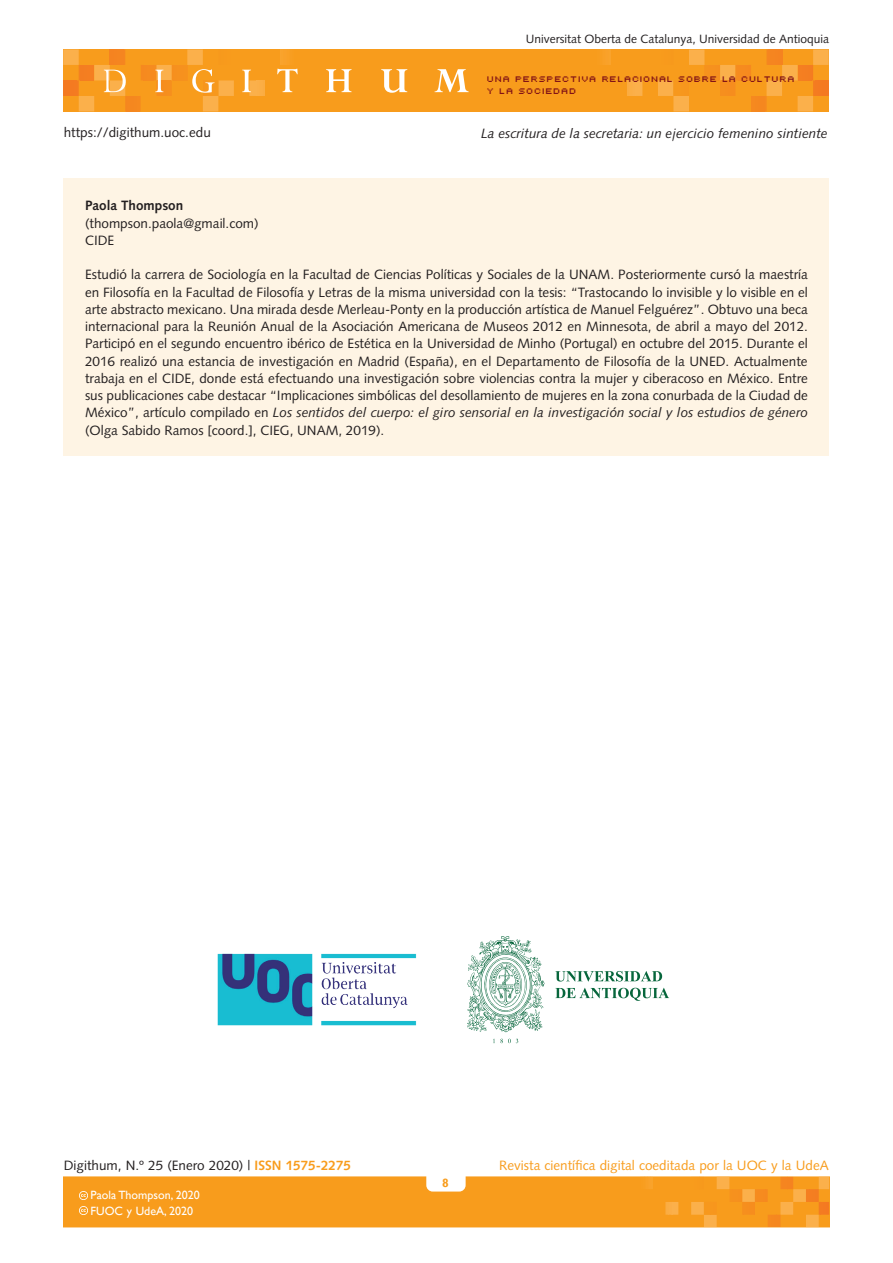
<style>
.page{position:relative;width:893px;height:1263px;background:#fff}
.page>*{position:absolute;margin:0;border:0;box-sizing:border-box;transform-origin:0 0}
.t1{font:13.5px/17.2px "Syntax LT";color:#231f20}
.t2{font:italic 13.5px "Syntax LT";color:#231f20}
.t3{font:13.5px "Syntax LT";color:#f89c1c}
.t4{font:700 13.5px "Syntax LT";color:#231f20}
.t5{font:12px "Syntax LT";color:#231f20}
.t6{font:12px/15.8px "Gill Sans";color:#fff}
.t7{font:700 12px "Gill Sans";color:#f89c1c}
.t8{font:9px/12px "Uni 0554";color:#821316}
.s1{font-style:italic}
.s2{font-weight:700;color:#f89c1c}
</style>
<div class="page">
<hr style="left:829px;top:1177px;width:1px;height:50px;background:#f47921">
<svg style="left:64px;top:1177px;width:765px;height:50px;background:#f89d21"></svg>
<div style="left:63px;top:49px;width:766px;height:62px;background:#f89c1c"></div>
<hr style="left:265px;top:49px;width:1px;height:62px;background:#faab40">
<hr style="left:266px;top:49px;width:2px;height:62px;background:#faab3f">
<hr style="left:268px;top:49px;width:1px;height:62px;background:#faaa3d">
<hr style="left:269px;top:49px;width:2px;height:62px;background:#faa93b">
<hr style="left:271px;top:49px;width:1px;height:62px;background:#faa839">
<hr style="left:272px;top:49px;width:2px;height:62px;background:#faa837">
<hr style="left:274px;top:49px;width:1px;height:62px;background:#faa736">
<hr style="left:275px;top:49px;width:2px;height:62px;background:#faa633">
<hr style="left:277px;top:49px;width:1px;height:62px;background:#f9a531">
<hr style="left:278px;top:49px;width:2px;height:62px;background:#f9a430">
<hr style="left:625px;top:49px;width:2px;height:62px;background:#faab40">
<hr style="left:624px;top:49px;width:1px;height:62px;background:#faab3f">
<hr style="left:622px;top:49px;width:2px;height:62px;background:#faaa3d">
<hr style="left:621px;top:49px;width:1px;height:62px;background:#faa93b">
<hr style="left:619px;top:49px;width:2px;height:62px;background:#faa839">
<hr style="left:618px;top:49px;width:1px;height:62px;background:#faa837">
<hr style="left:616px;top:49px;width:2px;height:62px;background:#faa736">
<hr style="left:615px;top:49px;width:1px;height:62px;background:#faa633">
<hr style="left:613px;top:49px;width:2px;height:62px;background:#f9a531">
<hr style="left:612px;top:49px;width:1px;height:62px;background:#f9a430">
<svg style="left:605px;top:49px;width:6px;height:16px"></svg>
<svg style="left:627px;top:49px;width:202px;height:62px"></svg>
<hr style="left:815px;top:80px;width:4px;height:16px;background:#f47b21">
<hr style="left:819px;top:80px;width:3px;height:16px;background:#f47a21">
<hr style="left:822px;top:80px;width:3px;height:16px;background:#f47921">
<hr style="left:825px;top:80px;width:4px;height:16px;background:#f47921">
<svg style="left:63px;top:49px;width:202px;height:62px"></svg>
<svg style="left:277px;top:49px;width:21px;height:43px"></svg>
<svg style="left:326px;top:69px;width:26px;height:23px"></svg>
<svg style="left:381px;top:69px;width:26px;height:24px"></svg>
<svg style="left:434px;top:69px;width:35px;height:23px"></svg>
<img style="left:217px;top:953px;width:199px;height:73px">
<svg style="left:493px;top:1039px;width:25px;height:4px"></svg>
<svg style="left:555px;top:971px;width:107px;height:10px"></svg>
<svg style="left:555px;top:988px;width:114px;height:13px"></svg>
<svg style="left:467px;top:936px;width:78px;height:96px"></svg>
<div style="left:64px;top:179px;width:765px;height:277px;background:#fef4e4"></div>
<p class="t5" style="left:526px;top:32px;width:305px">Universitat Oberta de Catalunya, Universidad de Antioquia</p>
<p class="t8" style="left:488px;top:72px;width:310px">UNA PERSPECTIVA RELACIONAL SOBRE LA CULTURA<br>Y LA SOCIEDAD</p>
<p class="t1" style="left:64px;top:123px;width:149px">https://digithum.uoc.edu</p>
<p class="t2" style="left:481px;top:125px;width:348px">La escritura de la secretaria: un ejercicio femenino sintiente</p>
<p class="t4" style="left:85px;top:198px;width:100px">Paola Thompson</p>
<p class="t1" style="left:85px;top:214px;width:175px">(thompson.paola@gmail.com)<br>CIDE</p>
<p class="t1" style="left:85px;top:266px;width:724px;text-align:justify">Estudió la carrera de Sociología en la Facultad de Ciencias Políticas y Sociales de la UNAM. Posteriormente cursó la maestría en Filosofía en la Facultad de Filosofía y Letras de la misma universidad con la tesis: “Trastocando lo invisible y lo visible en el arte abstracto mexicano. Una mirada desde Merleau-Ponty en la producción artística de Manuel Felguérez”. Obtuvo una beca internacional para la Reunión Anual de la Asociación Americana de Museos 2012 en Minnesota, de abril a mayo del 2012.<br>Participó en el segundo encuentro ibérico de Estética en la Universidad de Minho (Portugal) en octubre del 2015. Durante el 2016 realizó una estancia de investigación en Madrid (España), en el Departamento de Filosofía de la UNED. Actualmente trabaja en el CIDE, donde está efectuando una investigación sobre violencias contra la mujer y ciberacoso en México. Entre sus publicaciones cabe destacar “Implicaciones simbólicas del desollamiento de mujeres en la zona conurbada de la Ciudad de México”, artículo compilado en <span class="s1">Los sentidos del cuerpo: el giro sensorial en la investigación social y los estudios de género </span>(Olga Sabido Ramos [coord.], CIEG, UNAM, 2019).</p>
<p class="t1" style="left:64px;top:1156px;width:289px">Digithum, N.º 25 (Enero 2020) | <span class="s2">ISSN 1575-2275</span></p>
<p class="t3" style="left:499px;top:1157px;width:331px">Revista científica digital coeditada por la UOC y la UdeA</p>
<p class="t7" style="left:442px;top:1175px;width:8px">8</p>
<p class="t6" style="left:91px;top:1187px;width:111px">Paola Thompson, 2020<br>FUOC y UdeA, 2020</p>
</div>
